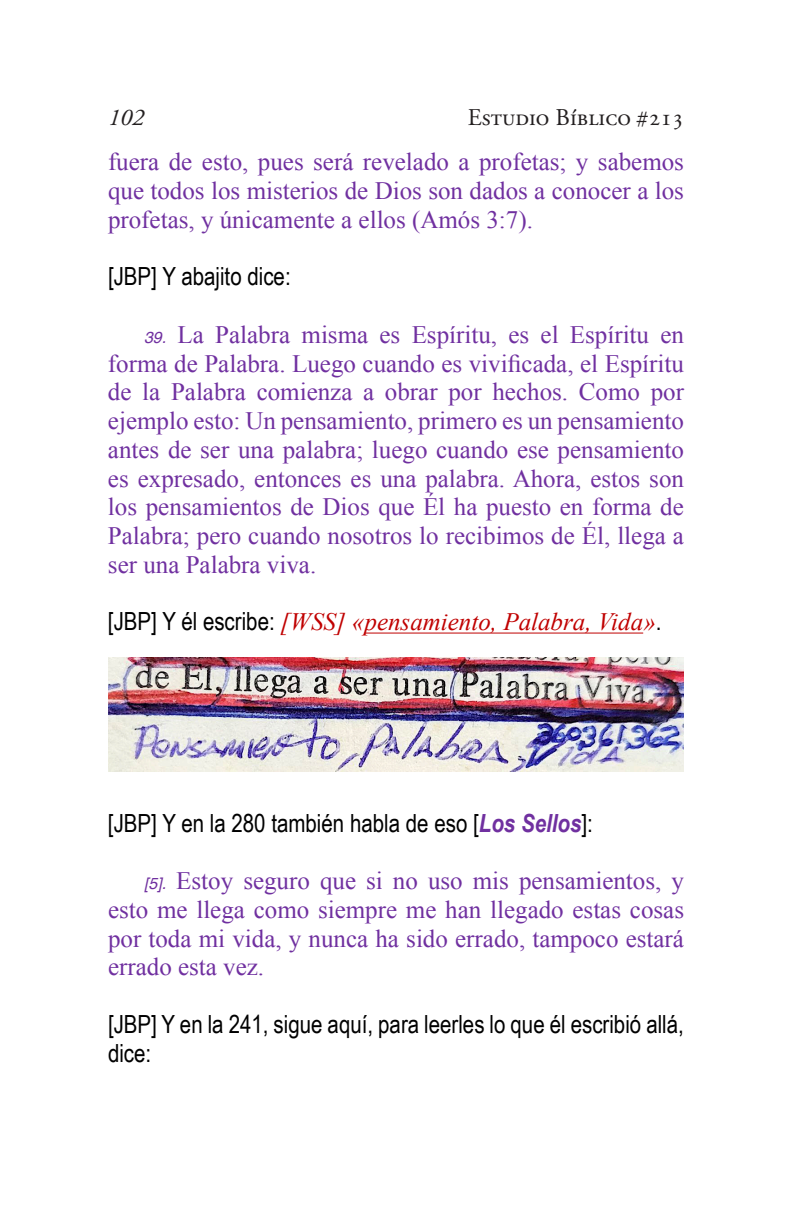
<style>
.page{position:relative;width:792px;height:1224px;background:#fff}
.page>*{position:absolute;margin:0;border:0;box-sizing:border-box;transform-origin:0 0}
.t1{font:25px/28.8px "Times New Roman";color:#7030a0;text-align:justify}
.t2{font:25px/28.8px "Arial Narrow";color:#000}
.t3{font:italic 25px "Times New Roman";color:#c00000}
.t4{font:24px "Adobe Garamond Pro";color:#231f20}
.t5{font:italic 24px "Adobe Garamond Pro";color:#231f20}
.s1{font-family:"Helvetica";font-style:italic;font-size:16px}
.s2{font-family:"Arial Narrow";font-style:normal;color:#000}
.s3{font-weight:700;font-style:italic;color:#7030a0}
</style>
<div class="page">
<hr style="left:365px;top:633px;width:278px;height:1px;background:#c00000">
<img style="left:108px;top:658px;width:576px;height:113px">
<p class="t5" style="left:108px;top:103px;width:37px">102</p>
<p class="t4" style="left:468px;top:103px;width:218px">Estudio Bíblico #213</p>
<p class="t1" style="left:108px;top:147px;width:578px">fuera de esto, pues será revelado a profetas; y sabemos que todos los misterios de Dios son dados a conocer a los profetas, y únicamente a ellos (Amós 3:7).</p>
<p class="t2" style="left:108px;top:261px;width:184px">[JBP] Y abajito dice:</p>
<p class="t1" style="left:108px;top:320px;width:578px;text-indent:36px"><span class="s1">39.</span> La Palabra misma es Espíritu, es el Espíritu en forma de Palabra. Luego cuando es vivificada, el Espíritu de la Palabra comienza a obrar por hechos. Como por ejemplo esto: Un pensamiento, primero es un pensamiento antes de ser una palabra; luego cuando ese pensamiento es expresado, entonces es una palabra. Ahora, estos son los pensamientos de Dios que Él ha puesto en forma de Palabra; pero cuando nosotros lo recibimos de Él, llega a ser una Palabra viva.</p>
<p class="t3" style="left:108px;top:605px;width:555px"><span class="s2">[JBP] Y él escribe:</span> [WSS] «pensamiento, Palabra, Vida»<span class="s2">.</span></p>
<p class="t2" style="left:108px;top:807px;width:486px">[JBP] Y en la 280 también habla de eso [<span class="s3">Los Sellos</span>]:</p>
<p class="t1" style="left:108px;top:866px;width:578px;text-indent:36px"><span class="s1">[5].</span> Estoy seguro que si no uso mis pensamientos, y esto me llega como siempre me han llegado estas cosas por toda mi vida, y nunca ha sido errado, tampoco estará errado esta vez.</p>
<p class="t2" style="left:108px;top:1009px;width:577px">[JBP] Y en la 241, sigue aquí, para leerles lo que él escribió allá, dice:</p>
</div>
